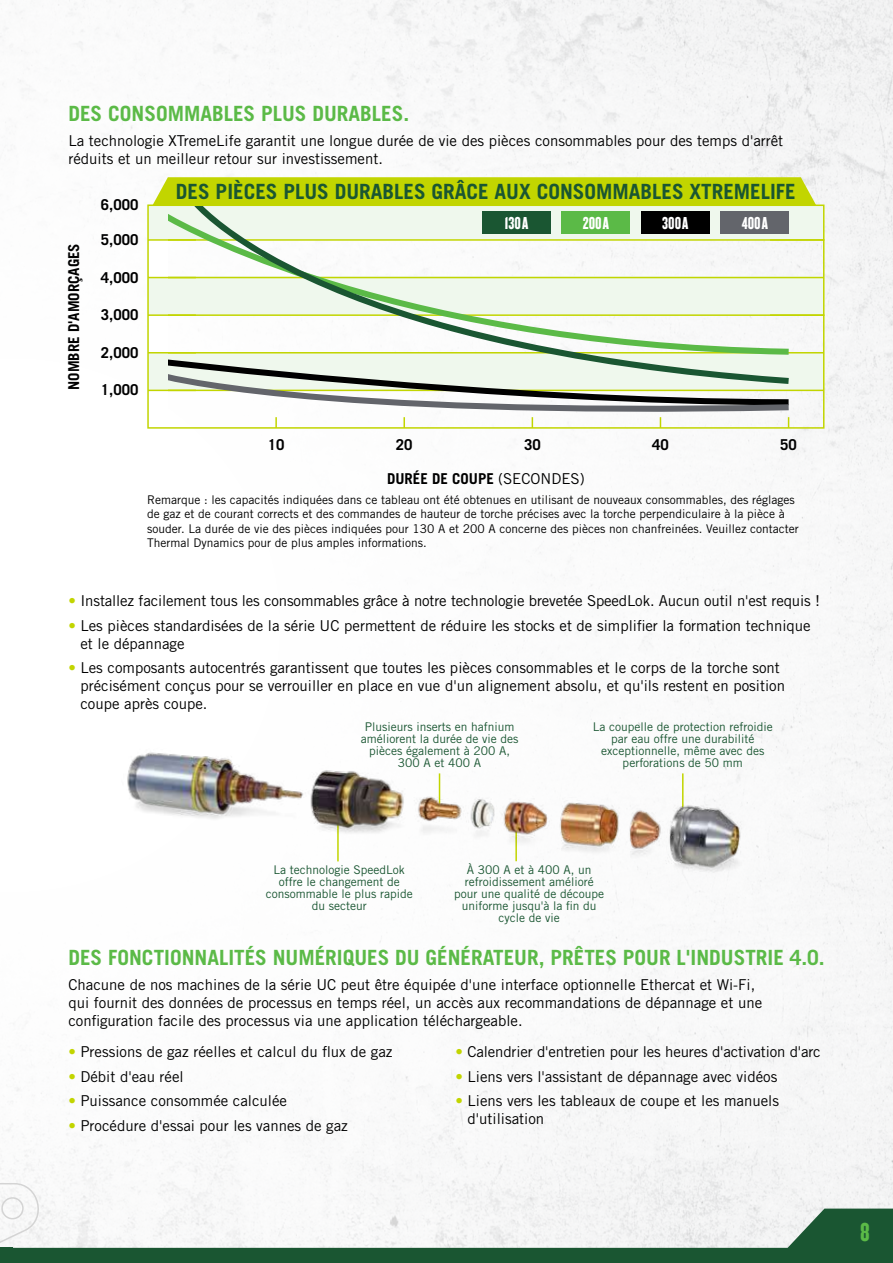
<style>
.page{position:relative;width:893px;height:1263px;background:#fff}
.page>*{position:absolute;margin:0;border:0;box-sizing:border-box;transform-origin:0 0}
.t1{font:27px "Knockout HTF68 Full Featherwt";color:#5bba47}
.t2{font:700 21px "Trade Gothic LT Std";color:#5bba47}
.t3{font:700 21px "Trade Gothic LT Std";color:#1a5632}
.t4{font:18px "Knockout HTF68 Full Featherwt";color:#fff}
.t5{font:15px/18px "Trade Gothic LT Std";color:#000}
.t6{font:700 15px "Trade Gothic LT Std";color:#000}
.t7{font:12px/14.4px "Trade Gothic LT Std";color:#000}
.t8{font:12px/12px "Trade Gothic LT Std";color:#1a5632;text-align:center}
.s1{font-weight:400}
.s2{color:#c2d500}
</style>
<div class="page">
<img style="left:0;top:0;width:893px;height:1208px">
<svg style="left:0;top:1182px;width:48px;height:26px"></svg>
<svg style="left:0;top:1208px;width:893px;height:55px;fill:#f1f2f2"></svg>
<div style="left:0;top:1248px;width:13px;height:15px;background:#1a5632"></div>
<img style="left:114px;top:741px;width:635px;height:148px">
<div style="left:148px;top:205px;width:676px;height:35px;background:#eff8ed"></div>
<div style="left:148px;top:277px;width:676px;height:38px;background:#eff8ed"></div>
<div style="left:148px;top:352px;width:676px;height:38px;background:#eff8ed"></div>
<hr style="left:148px;top:352px;width:676px;height:1px;background:#c2d500">
<hr style="left:148px;top:390px;width:676px;height:1px;background:#c2d500">
<hr style="left:148px;top:277px;width:676px;height:1px;background:#c2d500">
<hr style="left:770px;top:239px;width:54px;height:2px;background:#c2d500">
<svg style="left:168px;top:214px;width:627px;height:140px"></svg>
<svg style="left:168px;top:359px;width:627px;height:67px"></svg>
<div style="left:152px;top:177px;width:664px;height:28px;background:#c2d500"></div>
<div style="left:149px;top:206px;width:19px;height:232px;background:#fff"></div>
<div style="left:148px;top:206px;width:20px;height:34px;background:#eff8ed"></div>
<div style="left:148px;top:278px;width:20px;height:37px;background:#eff8ed"></div>
<div style="left:148px;top:352px;width:20px;height:38px;background:#eff8ed"></div>
<hr style="left:770px;top:314px;width:54px;height:2px;background:#c2d500">
<hr style="left:148px;top:390px;width:48px;height:1px;background:#c2d500">
<hr style="left:148px;top:352px;width:48px;height:1px;background:#c2d500">
<hr style="left:148px;top:314px;width:48px;height:2px;background:#c2d500">
<hr style="left:148px;top:277px;width:48px;height:1px;background:#c2d500">
<hr style="left:148px;top:239px;width:48px;height:2px;background:#c2d500">
<svg style="left:194px;top:208px;width:595px;height:176px"></svg>
<div style="left:147px;top:205px;width:677px;height:224px;border:2px solid #c2d500"></div>
<h2 class="t2" style="left:68px;top:101px;width:342px">DES CONSOMMABLES PLUS DURABLES.</h2>
<p class="t5" style="left:68px;top:131px;width:716px">La technologie XTremeLife garantit une longue durée de vie des pièces consommables pour des temps d'arrêt réduits et un meilleur retour sur investissement.</p>
<p class="t6" style="left:65px;top:390px;width:148px;rotate:-90deg">NOMBRE D'AMORÇAGES</p>
<p class="t6" style="left:101px;top:196px;width:39px">6,000</p>
<p class="t6" style="left:101px;top:230px;width:39px">5,000</p>
<p class="t6" style="left:101px;top:268px;width:39px">4,000</p>
<p class="t6" style="left:101px;top:306px;width:39px">3,000</p>
<p class="t6" style="left:101px;top:343px;width:39px">2,000</p>
<p class="t6" style="left:101px;top:381px;width:39px">1,000</p>
<h2 class="t3" style="left:176px;top:178px;width:621px">DES PIÈCES PLUS DURABLES GRÂCE AUX CONSOMMABLES XTREMELIFE</h2>
<p class="t4" style="left:504px;top:214px;width:25px">130 A</p>
<p class="t4" style="left:583px;top:214px;width:28px">200 A</p>
<p class="t4" style="left:662px;top:214px;width:28px">300 A</p>
<p class="t4" style="left:742px;top:214px;width:28px">400 A</p>
<p class="t6" style="left:268px;top:435px;width:18px">10</p>
<p class="t6" style="left:396px;top:435px;width:18px">20</p>
<p class="t6" style="left:524px;top:435px;width:18px">30</p>
<p class="t6" style="left:652px;top:435px;width:18px">40</p>
<p class="t6" style="left:780px;top:435px;width:18px">50</p>
<p class="t6" style="left:387px;top:469px;width:199px">DURÉE DE COUPE <span class="s1">(SECONDES)</span></p>
<p class="t7" style="left:147px;top:492px;width:653px">Remarque : les capacités indiquées dans ce tableau ont été obtenues en utilisant de nouveaux consommables, des réglages de gaz et de courant corrects et des commandes de hauteur de torche précises avec la torche perpendiculaire à la pièce à souder. La durée de vie des pièces indiquées pour 130 A et 200 A concerne des pièces non chanfreinées. Veuillez contacter Thermal Dynamics pour de plus amples informations.</p>
<p class="t5" style="left:68px;top:591px;width:753px"><span class="s2">•</span> Installez facilement tous les consommables grâce à notre technologie brevetée SpeedLok. Aucun outil n'est requis !</p>
<p class="t5" style="left:80px;top:616px;width:732px;text-indent:-12px"><span class="s2">•</span> Les pièces standardisées de la série UC permettent de réduire les stocks et de simplifier la formation technique et le dépannage</p>
<p class="t5" style="left:80px;top:659px;width:706px;text-indent:-12px"><span class="s2">•</span> Les composants autocentrés garantissent que toutes les pièces consommables et le corps de la torche sont précisément conçus pour se verrouiller en place en vue d'un alignement absolu, et qu'ils restent en position coupe après coupe.</p>
<p class="t8" style="left:361px;top:721px;width:159px">Plusieurs inserts en hafnium améliorent la durée de vie des pièces également à 200 A,<br>300 A et 400 A</p>
<p class="t8" style="left:593px;top:721px;width:181px">La coupelle de protection refroidie par eau offre une durabilité exceptionnelle, même avec des perforations de 50 mm</p>
<p class="t8" style="left:266px;top:864px;width:148px">La technologie SpeedLok offre le changement de consommable le plus rapide du secteur</p>
<p class="t8" style="left:454px;top:864px;width:152px">À 300 A et à 400 A, un refroidissement amélioré pour une qualité de découpe uniforme jusqu'à la fin du cycle de vie</p>
<h2 class="t2" style="left:68px;top:945px;width:758px">DES FONCTIONNALITÉS NUMÉRIQUES DU GÉNÉRATEUR, PRÊTES POUR L'INDUSTRIE 4.0.</h2>
<p class="t5" style="left:68px;top:975px;width:695px">Chacune de nos machines de la série UC peut être équipée d'une interface optionnelle Ethercat et Wi-Fi, qui fournit des données de processus en temps réel, un accès aux recommandations de dépannage et une configuration facile des processus via une application téléchargeable.</p>
<p class="t5" style="left:68px;top:1042px;width:326px"><span class="s2">•</span> Pressions de gaz réelles et calcul du flux de gaz</p>
<p class="t5" style="left:68px;top:1067px;width:117px"><span class="s2">•</span> Débit d'eau réel</p>
<p class="t5" style="left:68px;top:1092px;width:220px"><span class="s2">•</span> Puissance consommée calculée</p>
<p class="t5" style="left:68px;top:1116px;width:281px"><span class="s2">•</span> Procédure d'essai pour les vannes de gaz</p>
<p class="t5" style="left:455px;top:1042px;width:367px"><span class="s2">•</span> Calendrier d'entretien pour les heures d'activation d'arc</p>
<p class="t5" style="left:455px;top:1067px;width:323px"><span class="s2">•</span> Liens vers l'assistant de dépannage avec vidéos</p>
<p class="t5" style="left:467px;top:1092px;width:313px;text-indent:-12px"><span class="s2">•</span> Liens vers les tableaux de coupe et les manuels d'utilisation</p>
<h1 class="t1" style="left:860px;top:1219px;width:11px">8</h1>
</div>
